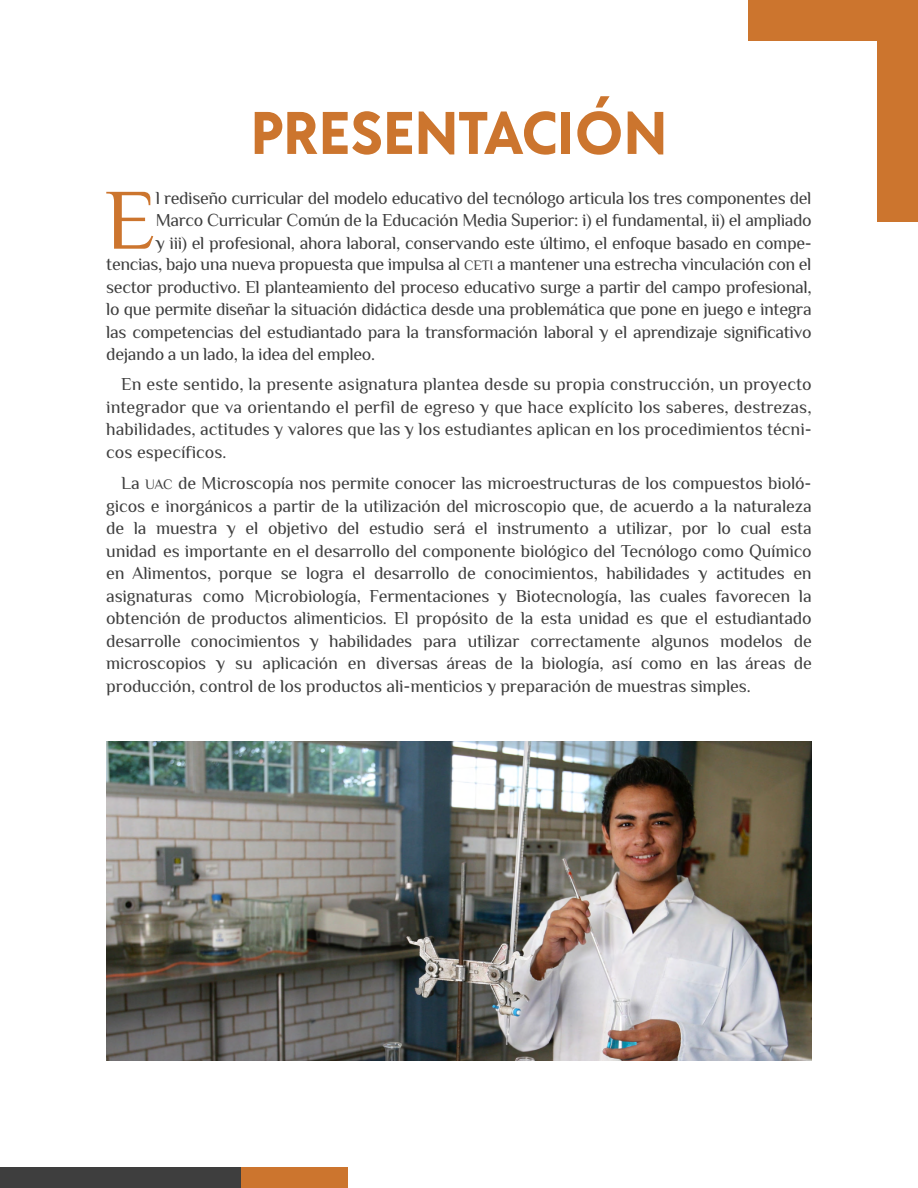
<style>
.page{position:relative;width:918px;height:1188px;background:#fff}
.page>*{position:absolute;margin:0;border:0;box-sizing:border-box;transform-origin:0 0}
.t1{font:86.25px "Philosopher";color:#cc752e}
.t2{font:700 60px "Acre";color:#cc752e}
.t3{font:18px/22.5px "Philosopher";letter-spacing:-.02em;color:#3e3e3e;text-align:justify}
.s1{font-size:14.25px}
</style>
<div class="page">
<div style="left:877px;top:0;width:41px;height:222px;background:#cc752e"></div>
<div style="left:748px;top:0;width:170px;height:41px;background:#cc752e"></div>
<div style="left:0;top:1167px;width:241px;height:21px;background:#3e3e3e"></div>
<div style="left:241px;top:1167px;width:106px;height:21px;background:#cc752e"></div>
<img style="left:106px;top:741px;width:706px;height:319px">
<h2 class="t2" style="left:251px;top:90px;width:418px">PRESENTACIÓN</h2>
<h1 class="t1" style="left:105px;top:165px;width:52px">E</h1>
<p class="t3" style="left:156px;top:187px;width:657px">l rediseño curricular del modelo educativo del tecnólogo articula los tres componentes del</p>
<p class="t3" style="left:156px;top:209px;width:657px">Marco Curricular Común de la Educación Media Superior: i) el fundamental, ii) el ampliado</p>
<p class="t3" style="left:156px;top:232px;width:658px">y iii) el profesional, ahora laboral, conservando este último, el enfoque basado en compe-</p>
<p class="t3" style="left:106px;top:253px;width:707px">tencias, bajo una nueva propuesta que impulsa al <span class="s1">CETI</span> a mantener una estrecha vinculación con el</p>
<p class="t3" style="left:106px;top:276px;width:707px">sector productivo. El planteamiento del proceso educativo surge a partir del campo profesional,</p>
<p class="t3" style="left:106px;top:298px;width:707px">lo que permite diseñar la situación didáctica desde una problemática que pone en juego e integra</p>
<p class="t3" style="left:106px;top:321px;width:707px">las competencias del estudiantado para la transformación laboral y el aprendizaje significativo</p>
<p class="t3" style="left:106px;top:343px;width:270px">dejando a un lado, la idea del empleo.</p>
<p class="t3" style="left:106px;top:373px;width:707px;text-indent:15px">En este sentido, la presente asignatura plantea desde su propia construcción, un proyecto integrador que va orientando el perfil de egreso y que hace explícito los saberes, destrezas, habilidades, actitudes y valores que las y los estudiantes aplican en los procedimientos técni&shy;cos específicos.</p>
<p class="t3" style="left:106px;top:472px;width:707px;text-indent:15px">La <span class="s1">UAC</span> de Microscopía nos permite conocer las microestructuras de los compuestos bioló&shy;gicos e inorgánicos a partir de la utilización del microscopio que, de acuerdo a la naturaleza de la muestra y el objetivo del estudio será el instrumento a utilizar, por lo cual esta unidad es importante en el desarrollo del componente biológico del Tecnólogo como Químico en Alimentos, porque se logra el desarrollo de conocimientos, habilidades y actitudes en asignaturas como Microbiología, Fermentaciones y Biotecnología, las cuales favorecen la obtención de productos alimenticios. El propósito de la esta unidad es que el estudiantado desarrolle conocimientos y habilidades para utilizar correctamente algunos modelos de microscopios y su aplicación en diversas áreas de la biología, así como en las áreas de producción, control de los productos ali-menticios y preparación de muestras simples.</p>
</div>
